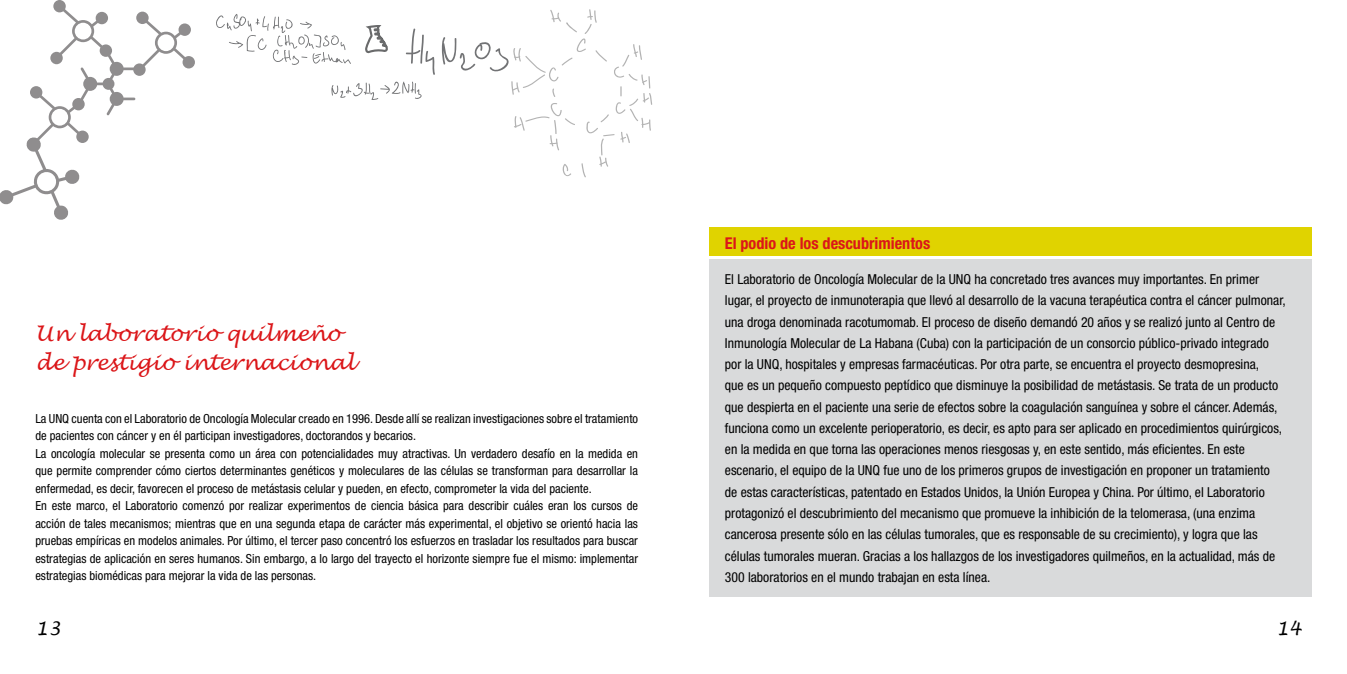
<style>
.page{position:relative;width:1347px;height:674px;background:#fff}
.page>*{position:absolute;margin:0;border:0;box-sizing:border-box;transform-origin:0 0}
.t1{font:italic 21.25px/28.8px "Lucida Handwriting";color:#db1619}
.t2{font:italic 18.75px "Lucida Handwriting";color:#000}
.t3{font:700 condensed 16.25px "Helvetica Neue LT Std";color:#db1619}
.t4{font:condensed 13.75px/21.2px "Helvetica Neue LT Std";color:#000}
.t5{font:condensed 12.5px/17.5px "Helvetica Neue LT Std";color:#000}
</style>
<div class="page">
<svg style="left:0;top:0;width:195px;height:220px"></svg>
<svg style="left:216px;top:14px;width:135px;height:51px"></svg>
<svg style="left:365px;top:25px;width:23px;height:29px"></svg>
<svg style="left:405px;top:28px;width:30px;height:47px"></svg>
<svg style="left:442px;top:9px;width:210px;height:168px"></svg>
<svg style="left:331px;top:81px;width:91px;height:19px"></svg>
<div style="left:709px;top:228px;width:602px;height:28px;background:#e0d300"></div>
<div style="left:709px;top:259px;width:602px;height:337px;background:#d9dadb"></div>
<h1 class="t1" style="left:35px;top:320px;width:321px">Un laboratorio quilmeño de prestigio internacional</h1>
<p class="t5" style="left:35px;top:409px;width:604px">La UNQ cuenta con el Laboratorio de Oncología Molecular creado en 1996. Desde allí se realizan investigaciones sobre el tratamiento de pacientes con cáncer y en él participan investigadores, doctorandos y becarios.<br>La oncología molecular se presenta como un área con potencialidades muy atractivas. Un verdadero desafío en la medida en que permite comprender cómo ciertos determinantes genéticos y moleculares de las células se transforman para desarrollar la enfermedad, es decir, favorecen el proceso de metástasis celular y pueden, en efecto, comprometer la vida del paciente.<br>En este marco, el Laboratorio comenzó por realizar experimentos de ciencia básica para describir cuáles eran los cursos de acción de tales mecanismos; mientras que en una segunda etapa de carácter más experimental, el objetivo se orientó hacia las pruebas empíricas en modelos animales. Por último, el tercer paso concentró los esfuerzos en trasladar los resultados para buscar estrategias de aplicación en seres humanos. Sin embargo, a lo largo del trayecto el horizonte siempre fue el mismo: implementar estrategias biomédicas para mejorar la vida de las personas.</p>
<h2 class="t2" style="left:35px;top:616px;width:27px">13</h2>
<p class="t3" style="left:725px;top:233px;width:207px">El podio de los descubrimientos</p>
<p class="t4" style="left:725px;top:268px;width:562px">El Laboratorio de Oncología Molecular de la UNQ ha concretado tres avances muy importantes. En primer lugar, el proyecto de inmunoterapia que llevó al desarrollo de la vacuna terapéutica contra el cáncer pulmonar, una droga denominada racotumomab. El proceso de diseño demandó 20 años y se realizó junto al Centro de Inmunología Molecular de La Habana (Cuba) con la participación de un consorcio público-privado integrado por la UNQ, hospitales y empresas farmacéuticas. Por otra parte, se encuentra el proyecto desmopresina,<br>que es un pequeño compuesto peptídico que disminuye la posibilidad de metástasis. Se trata de un producto que despierta en el paciente una serie de efectos sobre la coagulación sanguínea y sobre el cáncer. Además, funciona como un excelente perioperatorio, es decir, es apto para ser aplicado en procedimientos quirúrgicos, en la medida en que torna las operaciones menos riesgosas y, en este sentido, más eficientes. En este escenario, el equipo de la UNQ fue uno de los primeros grupos de investigación en proponer un tratamiento<br>de estas características, patentado en Estados Unidos, la Unión Europea y China. Por último, el Laboratorio protagonizó el descubrimiento del mecanismo que promueve la inhibición de la telomerasa, (una enzima cancerosa presente sólo en las células tumorales, que es responsable de su crecimiento), y logra que las células tumorales mueran. Gracias a los hallazgos de los investigadores quilmeños, en la actualidad, más de 300 laboratorios en el mundo trabajan en esta línea.</p>
<h2 class="t2" style="left:1276px;top:616px;width:27px">14</h2>
</div>
